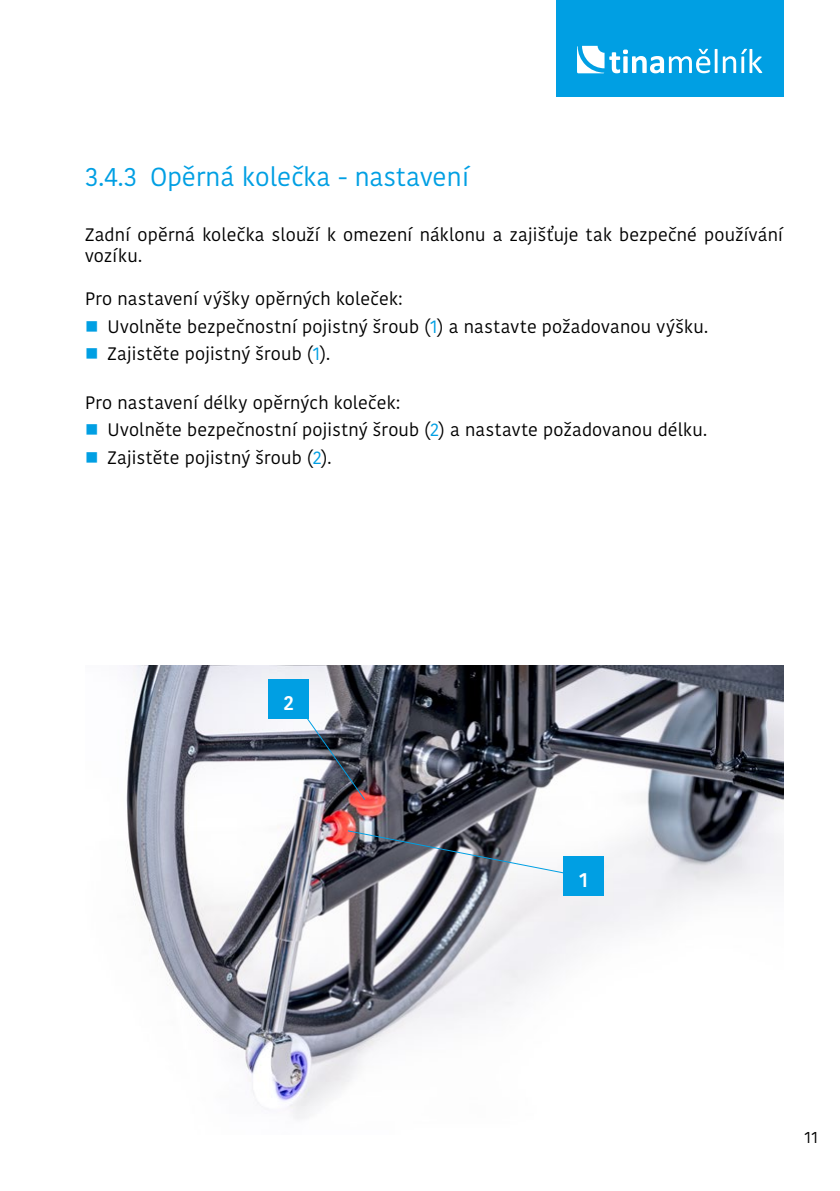
<style>
.page{position:relative;width:840px;height:1191px;background:#fff}
.page>*{position:absolute;margin:0;border:0;box-sizing:border-box;transform-origin:0 0}
.t1{font:26px "Kohinoor Bangla";color:#009fe3}
.t2{font:600 20px "Kohinoor Bangla";color:#fff}
.t3{font:18px/21.6px "Kohinoor Bangla";letter-spacing:.01em;color:#000}
.t4{font:16px "Kohinoor Bangla";color:#000}
.s1{color:#009fe3}
</style>
<div class="page">
<div style="left:556px;top:0;width:226px;height:96px;background:#009fe3"></div>
<svg style="left:577px;top:46px;width:184px;height:27px"></svg>
<img style="left:126px;top:666px;width:656px;height:453px">
<div style="left:268px;top:679px;width:41px;height:40px;background:#009fe3"></div>
<div style="left:563px;top:856px;width:40px;height:40px;background:#009fe3"></div>
<img style="left:305px;top:716px;width:61px;height:85px">
<svg style="left:346px;top:829px;width:221px;height:45px"></svg>
<h1 class="t1" style="left:85px;top:157px;width:385px">3.4.3 Opěrná kolečka - nastavení</h1>
<p class="t3" style="left:85px;top:223px;width:699px">Zadní opěrná kolečka slouží k omezení náklonu a zajišťuje tak bezpečné používání vozíku.</p>
<p class="t3" style="left:85px;top:288px;width:319px">Pro nastavení výšky opěrných koleček:</p>
<p class="t3" style="left:85px;top:315px;width:624px"><span class="s1">■</span> Uvolněte bezpečnostní pojistný šroub (<span class="s1">1</span>) a nastavte požadovanou výšku.</p>
<p class="t3" style="left:85px;top:342px;width:246px"><span class="s1">■</span> Zajistěte pojistný šroub (<span class="s1">1</span>).</p>
<p class="t3" style="left:85px;top:391px;width:316px">Pro nastavení délky opěrných koleček:</p>
<p class="t3" style="left:85px;top:419px;width:623px"><span class="s1">■</span> Uvolněte bezpečnostní pojistný šroub (<span class="s1">2</span>) a nastavte požadovanou délku.</p>
<p class="t3" style="left:85px;top:446px;width:248px"><span class="s1">■</span> Zajistěte pojistný šroub (<span class="s1">2</span>).</p>
<p class="t2" style="left:283px;top:685px;width:12px">2</p>
<p class="t2" style="left:578px;top:863px;width:11px">1</p>
<p class="t4" style="left:804px;top:1124px;width:15px">11</p>
</div>
